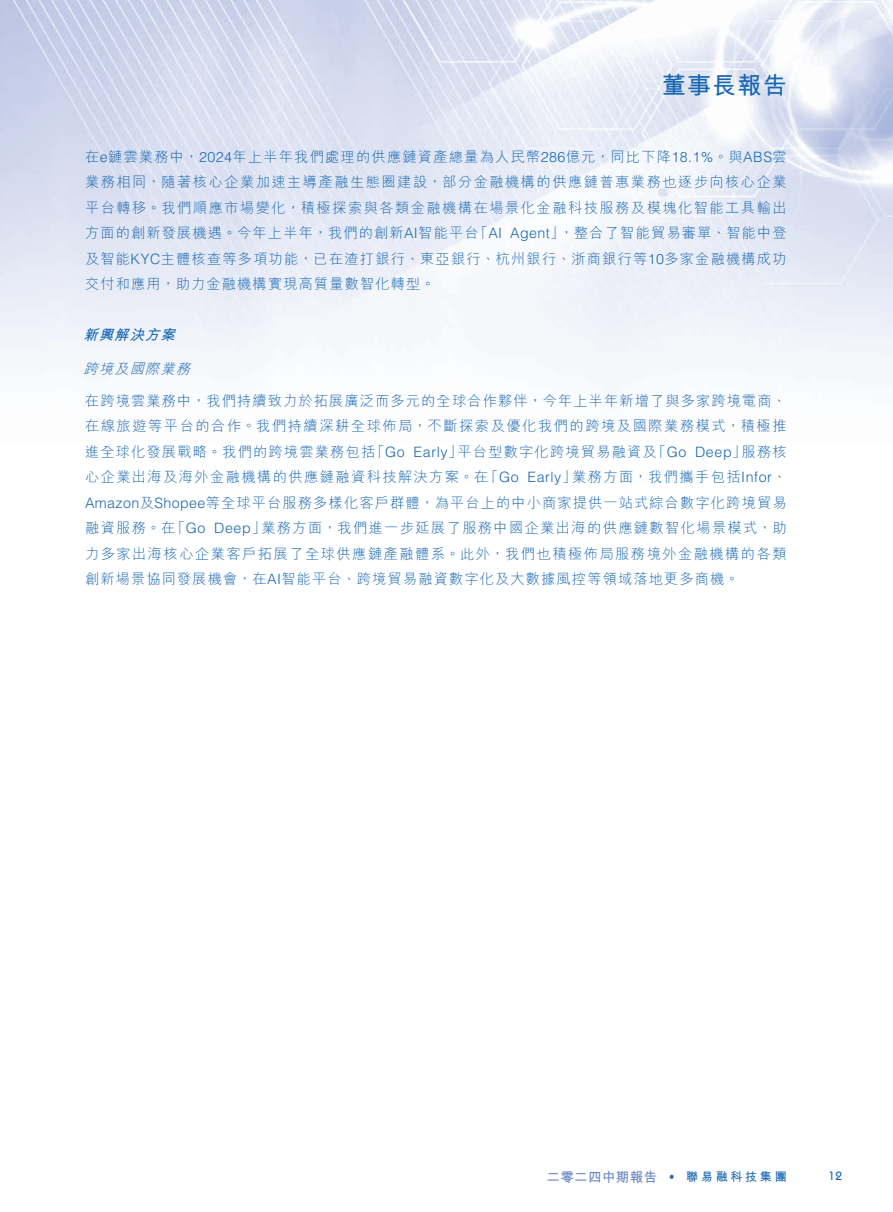
<style>
.page{position:relative;width:893px;height:1212px;background:#fff}
.page>*{position:absolute;margin:0;border:0;box-sizing:border-box;transform-origin:0 0}
.t1{font:700 24px "M Hei HK";letter-spacing:.05em;color:#1867b3}
.t2{font:300 14.25px/25.5px "M Hei HK";letter-spacing:.085em;color:#1867b3}
.t3{font:300 14.25px/25.5px "M Hei HK";letter-spacing:.105em;color:#1867b3;text-align:right}
.t4{font:300 14.25px "Helvetica LT Std";letter-spacing:.04em;color:#1867b3}
.t5{font:italic 300 14.25px "M Hei HK";color:#1867b3}
.t6{font:italic 700 14.25px "M Hei HK";color:#1867b3}
.t7{font:700 13.5px "M Hei HK";letter-spacing:.03em;color:#6485c4}
.t8{font:700 12px "M Hei HK";letter-spacing:.23em;color:#1867b3}
.t9{font:500 12px "Bauhaus Std";color:#1867b3}
.t10{font:300 12px "Frutiger LT Std";color:#1867b3;scale:.9 1}
.s1{font-family:"Helvetica LT Std"}
.s2{font-family:"M Hei HK"}
</style>
<div class="page">
<img style="left:0;top:0;width:893px;height:375px">
<h1 class="t1" style="left:662px;top:67px;width:126px">董事長報告</h1>
<p class="t3" style="left:85px;top:143px;width:703px">在<span class="s1">e</span>鏈雲業務中，<span class="s1">2024</span>年上半年我們處理的供應鏈資產總量為人民幣<span class="s1">286</span>億元，同比下降<span class="s1">18.1%</span>。與<span class="s1">ABS</span>雲業務相同，隨著核心企業加速主導產融生態圈建設，部分金融機構的供應鏈普惠業務也逐步向核心企業平台轉移。我們順應市場變化，積極探索與各類金融機構在場景化金融科技服務及模塊化智能工具輸出，整合了智能貿易審單、智能中登</p>
<p class="t2" style="left:85px;top:220px;width:703px">方面的創新發展機遇。今年上半年，我們的創新<span class="s1">AI</span>智能平台<br>及智能<span class="s1">KYC</span>主體核查等多項功能，已在渣打銀行、東亞銀行、杭州銀行、浙商銀行等<span class="s1">10</span>多家金融機構成功交付和應用，助力金融機構實現高質量數智化轉型。</p>
<p class="t6" style="left:84px;top:324px;width:98px">新興解決方案</p>
<p class="t5" style="left:84px;top:359px;width:113px">跨境及國際業務</p>
<p class="t2" style="left:85px;top:387px;width:703px;text-align:right">在跨境雲業務中，我們持續致力於拓展廣泛而多元的全球合作夥伴，今年上半年新增了與多家跨境電商、在線旅遊等平台的合作。我們持續深耕全球佈局，不斷探索及優化我們的跨境及國際業務模式，積極推服務核</p>
<p class="t4" style="left:474px;top:224px;width:30px"><span class="s2">「</span>AI</p>
<p class="t4" style="left:510px;top:224px;width:56px">Agent<span class="s2">」</span></p>
<p class="t2" style="left:457px;top:438px;width:201px">平台型數字化跨境貿易融資及</p>
<p class="t2" style="left:85px;top:438px;width:292px">進全球化發展戰略。我們的跨境雲業務包括</p>
<p class="t4" style="left:370px;top:443px;width:36px"><span class="s2">「</span>Go</p>
<p class="t4" style="left:414px;top:443px;width:50px">Early<span class="s2">」</span></p>
<p class="t4" style="left:652px;top:443px;width:36px"><span class="s2">「</span>Go</p>
<p class="t4" style="left:695px;top:443px;width:53px">Deep<span class="s2">」</span></p>
<p class="t2" style="left:85px;top:464px;width:405px">心企業出海及海外金融機構的供應鏈融資科技解決方案。在</p>
<p class="t2" style="left:85px;top:489px;width:703px"><span class="s1">Amazon</span>及<span class="s1">Shopee</span>等全球平台服務多樣化客戶群體，為平台上的中小商家提供一站式綜合數字化跨境貿易</p>
<p class="t2" style="left:261px;top:515px;width:527px">業務方面，我們進一步延展了服務中國企業出海的供應鏈數智化場景模式，助</p>
<p class="t2" style="left:572px;top:464px;width:216px">業務方面，我們攜手包括<span class="s1">Infor</span>、</p>
<p class="t4" style="left:484px;top:468px;width:36px"><span class="s2">「</span>Go</p>
<p class="t4" style="left:527px;top:468px;width:51px">Early<span class="s2">」</span></p>
<p class="t3" style="left:85px;top:515px;width:703px;text-align:left">融資服務。在<br>力多家出海核心企業客戶拓展了全球供應鏈產融體系。此外，我們也積極佈局服務境外金融機構的各類創新場景協同發展機會，在<span class="s1">AI</span>智能平台、跨境貿易融資數字化及大數據風控等領域落地更多商機。</p>
<p class="t4" style="left:171px;top:519px;width:36px"><span class="s2">「</span>Go</p>
<p class="t4" style="left:214px;top:519px;width:53px">Deep<span class="s2">」</span></p>
<p class="t7" style="left:546px;top:1167px;width:112px">二零二四中期報告</p>
<p class="t10" style="left:669px;top:1170px;width:8px">•</p>
<p class="t8" style="left:686px;top:1168px;width:102px">聯易融科技集團</p>
<p class="t9" style="left:828px;top:1169px;width:15px">12</p>
</div>
